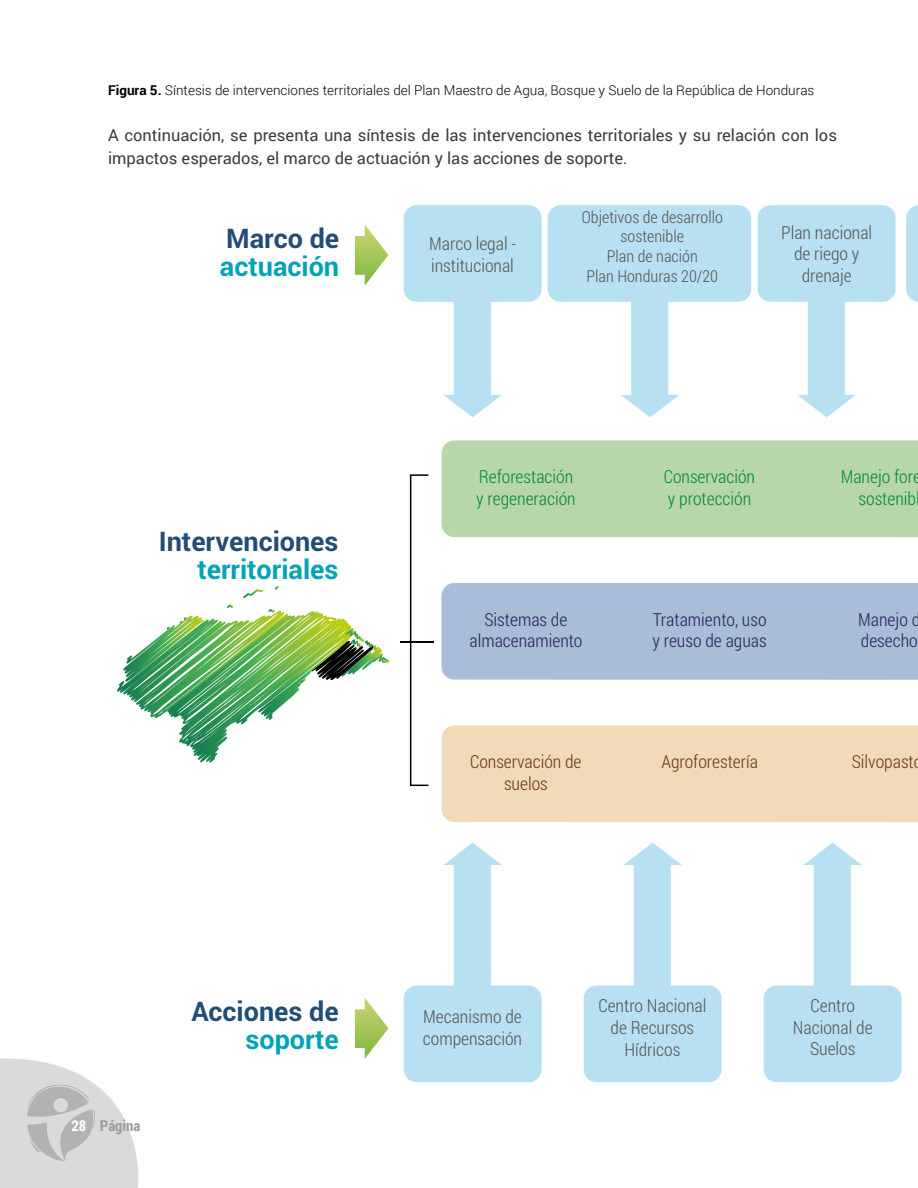
<style>
.page{position:relative;width:918px;height:1188px;background:#fff}
.page>*{position:absolute;margin:0;border:0;box-sizing:border-box;transform-origin:0 0}
.t1{font:700 27px "Roboto";color:#214d77}
.t2{font:700 27px "Roboto";color:#00a3b7}
.t3{font:300 18px/21.6px "Roboto Condensed";color:#575756;text-align:center}
.t4{font:300 18px/21.6px "Roboto Condensed";color:#008d36}
.t5{font:300 18px/21.6px "Roboto Condensed";color:#29235c}
.t6{font:300 18px/21.6px "Roboto Condensed";color:#693c11;text-align:center}
.t7{font:16.5px/22.5px "Roboto";color:#3c3c3b}
.t8{font:300 16.5px/19.8px "Roboto Condensed";color:#575756;text-align:center}
.t9{font:700 15px "Roboto Condensed";color:#9d9d9c}
.t10{font:300 13.5px "Roboto";color:#000}
.s1{font-weight:700}
.s2{color:#fff}
</style>
<div class="page">
<svg style="left:0;top:1058px;width:139px;height:130px"></svg>
<svg style="left:355px;top:224px;width:33px;height:62px"></svg>
<svg style="left:404px;top:205px;width:138px;height:212px"></svg>
<svg style="left:548px;top:205px;width:203px;height:212px"></svg>
<svg style="left:758px;top:205px;width:138px;height:212px"></svg>
<svg style="left:906px;top:205px;width:12px;height:97px"></svg>
<svg style="left:355px;top:998px;width:33px;height:61px"></svg>
<svg style="left:404px;top:843px;width:138px;height:239px"></svg>
<svg style="left:584px;top:843px;width:138px;height:239px"></svg>
<svg style="left:764px;top:843px;width:138px;height:239px"></svg>
<div style="left:442px;top:440px;width:476px;height:97px;background:#b7d6aa"></div>
<div style="left:442px;top:583px;width:476px;height:97px;background:#a9bcd8"></div>
<div style="left:442px;top:725px;width:476px;height:97px;background:#f2dab8"></div>
<svg style="left:243px;top:589px;width:20px;height:9px"></svg>
<svg style="left:275px;top:586px;width:4px;height:4px"></svg>
<svg style="left:117px;top:604px;width:273px;height:158px"></svg>
<svg style="left:410px;top:474px;width:18px;height:312px"></svg>
<hr style="left:400px;top:641px;width:34px;height:2px;background:#000">
<p class="t10" style="left:108px;top:81px;width:708px"><span class="s1">Figura 5.</span> Síntesis de intervenciones territoriales del Plan Maestro de Agua, Bosque y Suelo de la República de Honduras</p>
<p class="t7" style="left:108px;top:124px;width:730px">A continuación, se presenta una síntesis de las intervenciones territoriales y su relación con los impactos esperados, el marco de actuación y las acciones de soporte.</p>
<h1 class="t1" style="left:226px;top:219px;width:114px">Marco de</h1>
<h1 class="t2" style="left:220px;top:247px;width:121px">actuación</h1>
<h1 class="t1" style="left:159px;top:522px;width:181px">Intervenciones</h1>
<h1 class="t2" style="left:197px;top:550px;width:143px">territoriales</h1>
<p class="t9" style="left:71px;top:1115px;width:70px"><span class="s2">28</span> Página</p>
<h1 class="t1" style="left:191px;top:992px;width:149px">Acciones de</h1>
<h1 class="t2" style="left:246px;top:1020px;width:95px">soporte</h1>
<p class="t3" style="left:429px;top:232px;width:88px;text-align:left">Marco legal - institucional</p>
<p class="t8" style="left:582px;top:206px;width:143px">Objetivos de desarrollo sostenible<br>Plan de nación<br>Plan Honduras 20/20</p>
<p class="t3" style="left:781px;top:221px;width:93px">Plan nacional de riego y drenaje</p>
<p class="t4" style="left:476px;top:465px;width:101px">Reforestación y regeneración</p>
<p class="t4" style="left:664px;top:465px;width:93px">Conservación y protección</p>
<p class="t4" style="left:841px;top:465px;width:82px;text-align:right">Manejo fore sostenibl</p>
<p class="t5" style="left:469px;top:608px;width:115px;text-align:center">Sistemas de almacenamiento</p>
<p class="t5" style="left:652px;top:608px;width:116px">Tratamiento, uso y reuso de aguas</p>
<p class="t5" style="left:858px;top:608px;width:63px">Manejo d desecho</p>
<p class="t6" style="left:470px;top:750px;width:113px">Conservación de suelos</p>
<p class="t6" style="left:661px;top:750px;width:98px">Agroforestería</p>
<p class="t6" style="left:852px;top:750px;width:64px">Silvopast</p>
<p class="t3" style="left:423px;top:1006px;width:101px;text-align:left">Mecanismo de compensación</p>
<p class="t3" style="left:598px;top:995px;width:110px">Centro Nacional de Recursos<br>Hídricos</p>
<p class="t3" style="left:793px;top:994px;width:81px">Centro<br>Nacional de<br>Suelos</p>
</div>
